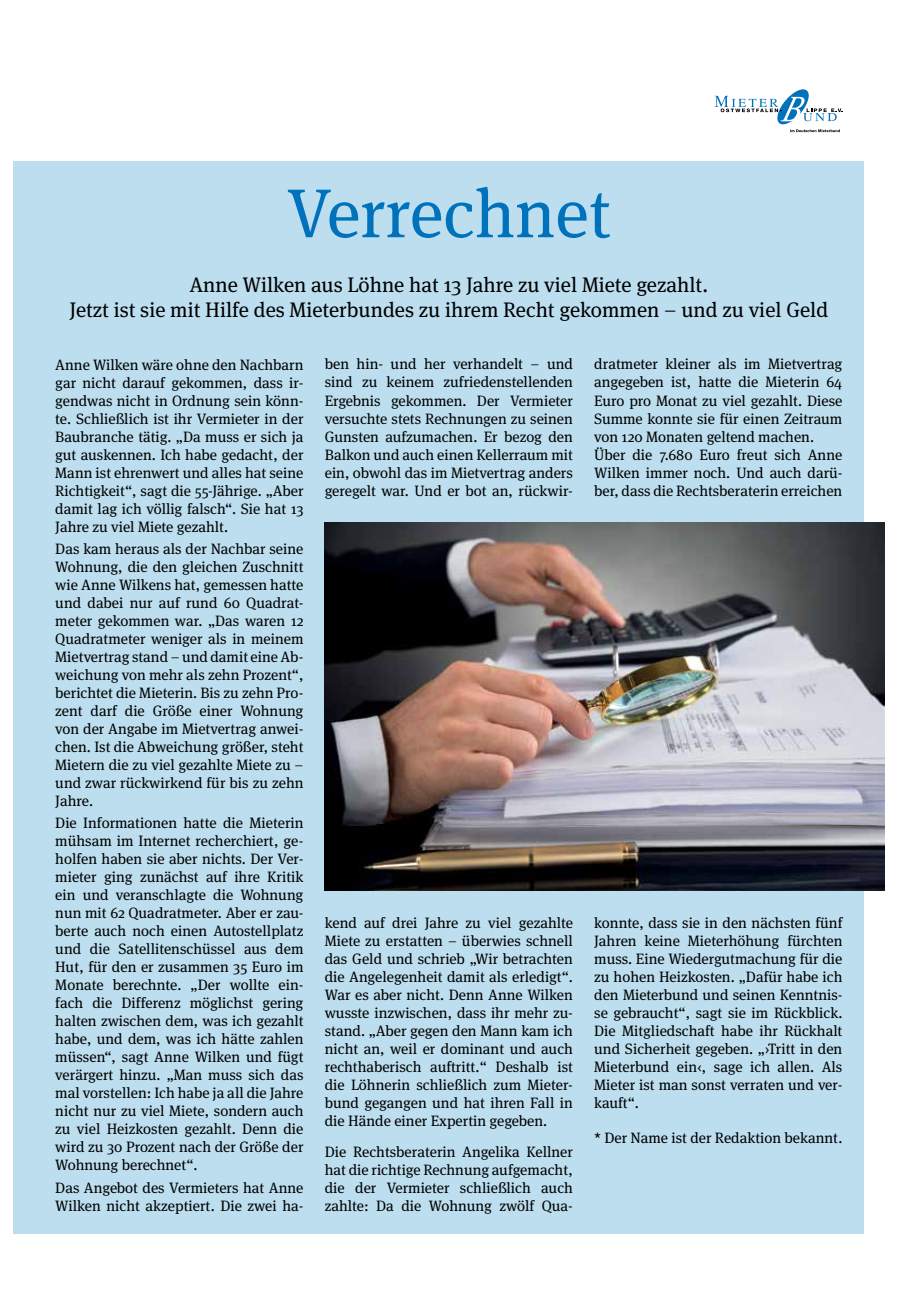
<style>
.page{position:relative;width:919px;height:1289px;background:#fff}
.page>*{position:absolute;margin:0;border:0;box-sizing:border-box;transform-origin:0 0}
.t1{font:69px "Meta Serif";color:#0072bc}
.t2{font:21px/25.2px "Meta Serif";color:#000;text-align:center}
.t3{font:15px/18px "Meta Serif";color:#000;text-align:justify}
</style>
<div class="page">
<div style="left:13px;top:162px;width:850px;height:1071px;background:#bcdeef"></div>
<svg style="left:714px;top:89px;width:128px;height:43px"></svg>
<img style="left:325px;top:523px;width:559px;height:367px">
<h1 class="t1" style="left:287px;top:173px;width:325px">Verrechnet</h1>
<h2 class="t2" style="left:69px;top:272px;width:760px">Anne Wilken aus Löhne hat 13 Jahre zu viel Miete gezahlt.<br>Jetzt ist sie mit Hilfe des Mieterbundes zu ihrem Recht gekommen – und zu viel Geld</h2>
<p class="t3" style="left:55px;top:355px;width:250px">Anne Wilken wäre ohne den Nachbarn gar nicht darauf gekommen, dass ir&shy;gendwas nicht in Ordnung sein könn&shy;te. Schließlich ist ihr Vermieter in der Baubranche tätig. „Da muss er sich ja gut auskennen. Ich habe gedacht, der Mann ist ehrenwert und alles hat seine Richtigkeit“, sagt die 55-Jährige. „Aber damit lag ich völlig falsch“. Sie hat 13<br>Jahre zu viel Miete gezahlt.</p>
<p class="t3" style="left:55px;top:539px;width:250px">Das kam heraus als der Nachbar seine Wohnung, die den gleichen Zuschnitt wie Anne Wilkens hat, gemessen hatte und dabei nur auf rund 60 Quadrat&shy;meter gekommen war. „Das waren 12<br>Quadratmeter weniger als in meinem Mietvertrag stand – und damit eine Ab&shy;weichung von mehr als zehn Prozent“, berichtet die Mieterin. Bis zu zehn Pro&shy;zent darf die Größe einer Wohnung von der Angabe im Mietvertrag anwei&shy;chen. Ist die Abweichung größer, steht Mietern die zu viel gezahlte Miete zu – und zwar rückwirkend für bis zu zehn Jahre.</p>
<p class="t3" style="left:55px;top:813px;width:250px">Die Informationen hatte die Mieterin mühsam im Internet recherchiert, ge&shy;holfen haben sie aber nichts. Der Ver&shy;mieter ging zunächst auf ihre Kritik ein und veranschlagte die Wohnung nun mit 62 Quadratmeter. Aber er zau&shy;berte auch noch einen Autostellplatz und die Satellitenschüssel aus dem Hut, für den er zusammen 35 Euro im Monate berechnte. „Der wollte ein&shy;fach die Differenz möglichst gering halten zwischen dem, was ich gezahlt habe, und dem, was ich hätte zahlen müssen“, sagt Anne Wilken und fügt verärgert hinzu. „Man muss sich das mal vorstellen: Ich habe ja all die Jahre nicht nur zu viel Miete, sondern auch zu viel Heizkosten gezahlt. Denn die wird zu 30 Prozent nach der Größe der Wohnung berechnet“.</p>
<p class="t3" style="left:55px;top:1178px;width:250px">Das Angebot des Vermieters hat Anne<br>Wilken nicht akzeptiert. Die zwei ha-</p>
<p class="t3" style="left:325px;top:355px;width:250px">ben hin- und her verhandelt – und sind zu keinem zufriedenstellenden Ergebnis gekommen. Der Vermieter versuchte stets Rechnungen zu seinen Gunsten aufzumachen. Er bezog den Balkon und auch einen Kellerraum mit ein, obwohl das im Mietvertrag anders geregelt war. Und er bot an, rückwir-</p>
<p class="t3" style="left:594px;top:355px;width:250px;text-align:left">dratmeter kleiner als im Mietvertrag angegeben ist, hatte die Mieterin 64<br>Euro pro Monat zu viel gezahlt. Diese Summe konnte sie für einen Zeitraum von 120 Monaten geltend machen.<br>Über die 7.680 Euro freut sich Anne Wilken immer noch. Und auch darü&shy;ber, dass die Rechtsberaterin erreichen</p>
<p class="t3" style="left:325px;top:913px;width:250px">kend auf drei Jahre zu viel gezahlte Miete zu erstatten – überwies schnell das Geld und schrieb „Wir betrachten die Angelegenheit damit als erledigt“.<br>War es aber nicht. Denn Anne Wilken wusste inzwischen, dass ihr mehr zu&shy;stand. „Aber gegen den Mann kam ich nicht an, weil er dominant und auch rechthaberisch auftritt.“ Deshalb ist die Löhnerin schließlich zum Mieter&shy;bund gegangen und hat ihren Fall in die Hände einer Expertin gegeben.</p>
<p class="t3" style="left:325px;top:1142px;width:250px">Die Rechtsberaterin Angelika Kellner hat die richtige Rechnung aufgemacht, die der Vermieter schließlich auch zahlte: Da die Wohnung zwölf Qua-</p>
<p class="t3" style="left:594px;top:913px;width:250px">konnte, dass sie in den nächsten fünf Jahren keine Mieterhöhung fürchten muss. Eine Wiedergutmachung für die zu hohen Heizkosten. „Dafür habe ich den Mieterbund und seinen Kenntnis&shy;se gebraucht“, sagt sie im Rückblick.<br>Die Mitgliedschaft habe ihr Rückhalt und Sicherheit gegeben. „›Tritt in den Mieterbund ein‹, sage ich allen. Als Mieter ist man sonst verraten und ver&shy;kauft“.</p>
<p class="t3" style="left:594px;top:1128px;width:250px">* Der Name ist der Redaktion bekannt.</p>
</div>
